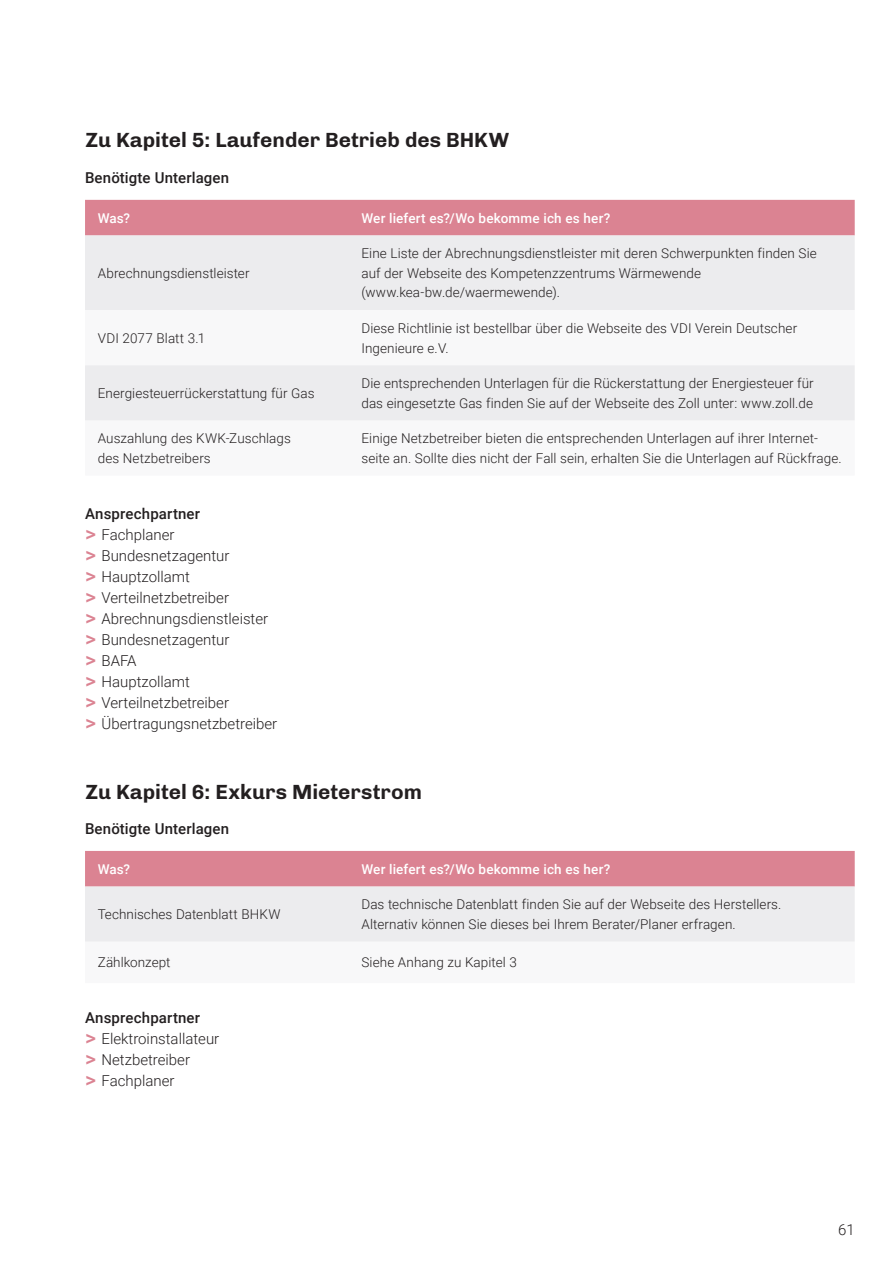
<style>
.page{position:relative;width:893px;height:1263px;background:#fff}
.page>*{position:absolute;margin:0;border:0;box-sizing:border-box;transform-origin:0 0}
.Subheadline{font:700 21px "Chivo";color:#231f20}
.t1{font:300 15px "Roboto";color:#231f20}
.Tabelle_Subhaedline{font:500 15px "Roboto";letter-spacing:.01em;color:#231f20}
.Tabellentext_9_13{font:300 13.5px/19.5px "Roboto";letter-spacing:.005em;color:#231f20}
.Tabellentext_9_13-2{font:500 13.5px "Roboto";letter-spacing:.01em;color:#fff}
.s1{font-weight:500;font-size:21px;color:#db8392}
</style>
<div class="page">
<div style="left:85px;top:200px;width:770px;height:35px;background:#db8392"></div>
<div style="left:85px;top:235px;width:770px;height:75px;background:#ececee"></div>
<svg style="left:85px;top:420px;width:769px;height:1px"></svg>
<div style="left:85px;top:365px;width:770px;height:55px;background:#ececee"></div>
<svg style="left:85px;top:851px;width:770px;height:91px;background:#e5c3ca"></svg>
<h3 class="Subheadline" style="left:85px;top:128px;width:426px">Zu Kapitel 5: Laufender Betrieb des BHKW</h3>
<p class="Tabelle_Subhaedline" style="left:85px;top:167px;width:146px">Benötigte Unterlagen</p>
<p class="Tabellentext_9_13-2" style="left:98px;top:208px;width:34px">Was?</p>
<p class="Tabellentext_9_13-2" style="left:361px;top:208px;width:251px">Wer liefert es?/Wo bekomme ich es her?</p>
<p class="Tabellentext_9_13" style="left:98px;top:263px;width:153px">Abrechnungsdienstleister</p>
<p class="Tabellentext_9_13" style="left:361px;top:243px;width:457px">Eine Liste der Abrechnungsdienstleister mit deren Schwerpunkten finden Sie auf der Webseite des Kompetenzzentrums Wärmewende (www.kea-bw.de/waermewende).</p>
<p class="Tabellentext_9_13" style="left:98px;top:328px;width:109px">VDI 2077 Blatt 3.1</p>
<p class="Tabellentext_9_13" style="left:361px;top:318px;width:437px">Diese Richtlinie ist bestellbar über die Webseite des VDI Verein Deutscher<br>Ingenieure e. V.</p>
<p class="Tabellentext_9_13" style="left:98px;top:383px;width:218px">Energiesteuerrückerstattung für Gas</p>
<p class="Tabellentext_9_13" style="left:361px;top:373px;width:454px">Die entsprechenden Unterlagen für die Rückerstattung der Energiesteuer für das eingesetzte Gas finden Sie auf der Webseite des Zoll unter: www.zoll.de</p>
<p class="Tabellentext_9_13" style="left:98px;top:428px;width:195px">Auszahlung des KWK-Zuschlags des Netzbetreibers</p>
<p class="Tabellentext_9_13" style="left:361px;top:428px;width:482px">Einige Netzbetreiber bieten die entsprechenden Unterlagen auf ihrer Internet&shy;seite an. Sollte dies nicht der Fall sein, erhalten Sie die Unterlagen auf Rückfrage.</p>
<p class="Tabelle_Subhaedline" style="left:85px;top:503px;width:117px">Ansprechpartner</p>
<p class="t1" style="left:85px;top:524px;width:91px"><span class="s1">&gt;</span> Fachplaner</p>
<p class="t1" style="left:85px;top:545px;width:146px"><span class="s1">&gt;</span> Bundesnetzagentur</p>
<p class="t1" style="left:85px;top:566px;width:106px"><span class="s1">&gt;</span> Hauptzollamt</p>
<p class="t1" style="left:85px;top:587px;width:145px"><span class="s1">&gt;</span> Verteilnetzbetreiber</p>
<p class="t1" style="left:85px;top:608px;width:185px"><span class="s1">&gt;</span> Abrechnungsdienstleister</p>
<p class="t1" style="left:85px;top:629px;width:146px"><span class="s1">&gt;</span> Bundesnetzagentur</p>
<p class="t1" style="left:85px;top:650px;width:53px"><span class="s1">&gt;</span> BAFA</p>
<p class="t1" style="left:85px;top:671px;width:106px"><span class="s1">&gt;</span> Hauptzollamt</p>
<p class="t1" style="left:85px;top:692px;width:145px"><span class="s1">&gt;</span> Verteilnetzbetreiber</p>
<p class="t1" style="left:85px;top:713px;width:194px"><span class="s1">&gt;</span> Übertragungsnetzbetreiber</p>
<h3 class="Subheadline" style="left:85px;top:779px;width:338px">Zu Kapitel 6: Exkurs Mieterstrom</h3>
<p class="Tabelle_Subhaedline" style="left:85px;top:818px;width:146px">Benötigte Unterlagen</p>
<p class="Tabellentext_9_13-2" style="left:98px;top:859px;width:34px">Was?</p>
<p class="Tabellentext_9_13-2" style="left:361px;top:859px;width:251px">Wer liefert es?/Wo bekomme ich es her?</p>
<p class="Tabellentext_9_13" style="left:98px;top:904px;width:184px">Technisches Datenblatt BHKW</p>
<p class="Tabellentext_9_13" style="left:361px;top:894px;width:422px">Das technische Datenblatt finden Sie auf der Webseite des Herstellers.<br>Alternativ können Sie dieses bei Ihrem Berater/Planer erfragen.</p>
<p class="Tabellentext_9_13" style="left:98px;top:952px;width:74px">Zählkonzept</p>
<p class="Tabellentext_9_13" style="left:361px;top:952px;width:157px">Siehe Anhang zu Kapitel 3</p>
<p class="Tabelle_Subhaedline" style="left:85px;top:1007px;width:117px">Ansprechpartner</p>
<p class="t1" style="left:85px;top:1028px;width:136px"><span class="s1">&gt;</span> Elektroinstallateur</p>
<p class="t1" style="left:85px;top:1049px;width:107px"><span class="s1">&gt;</span> Netzbetreiber</p>
<p class="t1" style="left:85px;top:1070px;width:91px"><span class="s1">&gt;</span> Fachplaner</p>
<p class="t1" style="left:838px;top:1219px;width:18px">61</p>
</div>
